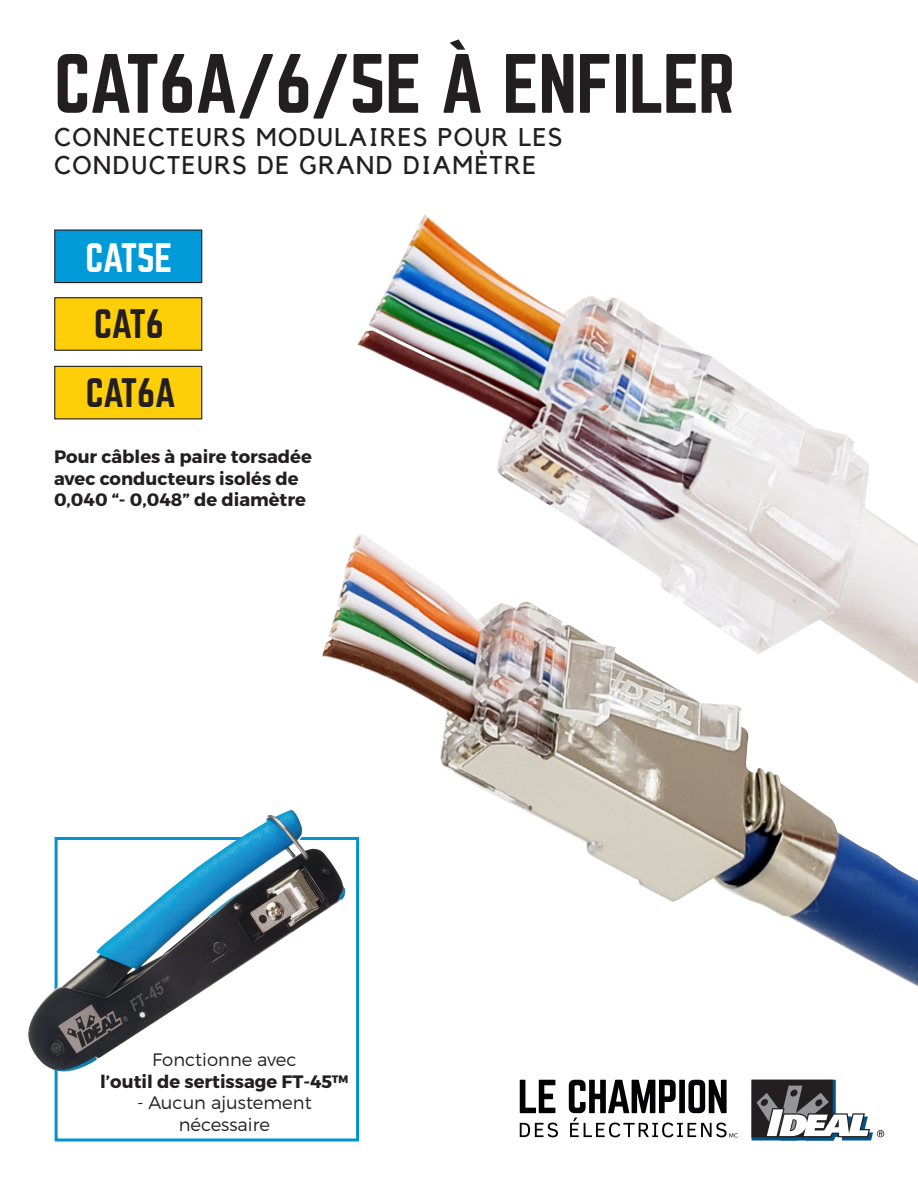
<style>
.page{position:relative;width:918px;height:1188px;background:#fff}
.page>*{position:absolute;margin:0;border:0;box-sizing:border-box;transform-origin:0 0}
.t1{font:73.5px "Norwester";letter-spacing:-.01em;color:#231f20}
.t2{font:36px "Norwester";letter-spacing:-.02em;color:#231f20}
.t3{font:36px "Norwester";letter-spacing:-.015em;color:#fff}
.t4{font:25.5px/28.5px "Kollektif";letter-spacing:.06em;color:#231f20}
.t5{font:700 18px/21.6px "Montserrat";color:#231f20}
.t6{font:300 18px/21.6px "Montserrat";color:#231f20;text-align:center}
.s1{font-weight:300}
</style>
<div class="page">
<img style="left:322px;top:537px;width:596px;height:450px">
<img style="left:357px;top:214px;width:561px;height:470px">
<div style="left:55px;top:837px;width:304px;height:305px;border:3px solid #0093d0"></div>
<img style="left:28px;top:810px;width:319px;height:262px">
<div style="left:55px;top:230px;width:147px;height:53px;background:#009ad9"></div>
<div style="left:54px;top:230px;width:148px;height:53px;border:1px solid #231f20"></div>
<div style="left:55px;top:298px;width:147px;height:52px;background:#fece08"></div>
<div style="left:54px;top:297px;width:148px;height:54px;border:1px solid #231f20"></div>
<div style="left:55px;top:366px;width:147px;height:53px;background:#fece08"></div>
<div style="left:54px;top:366px;width:148px;height:53px;border:1px solid #231f20"></div>
<svg style="left:520px;top:1080px;width:35px;height:33px"></svg>
<svg style="left:520px;top:1123px;width:38px;height:14px"></svg>
<svg style="left:751px;top:1080px;width:133px;height:61px"></svg>
<svg style="left:569px;top:1080px;width:169px;height:57px"></svg>
<svg style="left:450px;top:39px;width:15px;height:11px"></svg>
<p class="t1" style="left:54px;top:48px;width:683px">CAT6A/6/5E A ENFILER</p>
<p class="t4" style="left:54px;top:123px;width:510px">CONNECTEURS MODULAIRES POUR LES<br>CONDUCTEURS DE GRAND DIAMÈTRE</p>
<p class="t3" style="left:86px;top:240px;width:88px">CAT5E</p>
<p class="t2" style="left:94px;top:307px;width:71px">CAT6</p>
<p class="t2" style="left:86px;top:375px;width:92px">CAT6A</p>
<p class="t5" style="left:54px;top:446px;width:259px">Pour câbles à paire torsadée avec conducteurs isolés de<br>0,040 “- 0,048” de diamètre</p>
<p class="t5" style="left:100px;top:1049px;width:250px;text-align:center"><span class="s1">Fonctionne avec<br></span>l’outil de sertissage FT-45™</p>
<p class="t6" style="left:137px;top:1092px;width:176px">- Aucun ajustement nécessaire</p>
</div>
